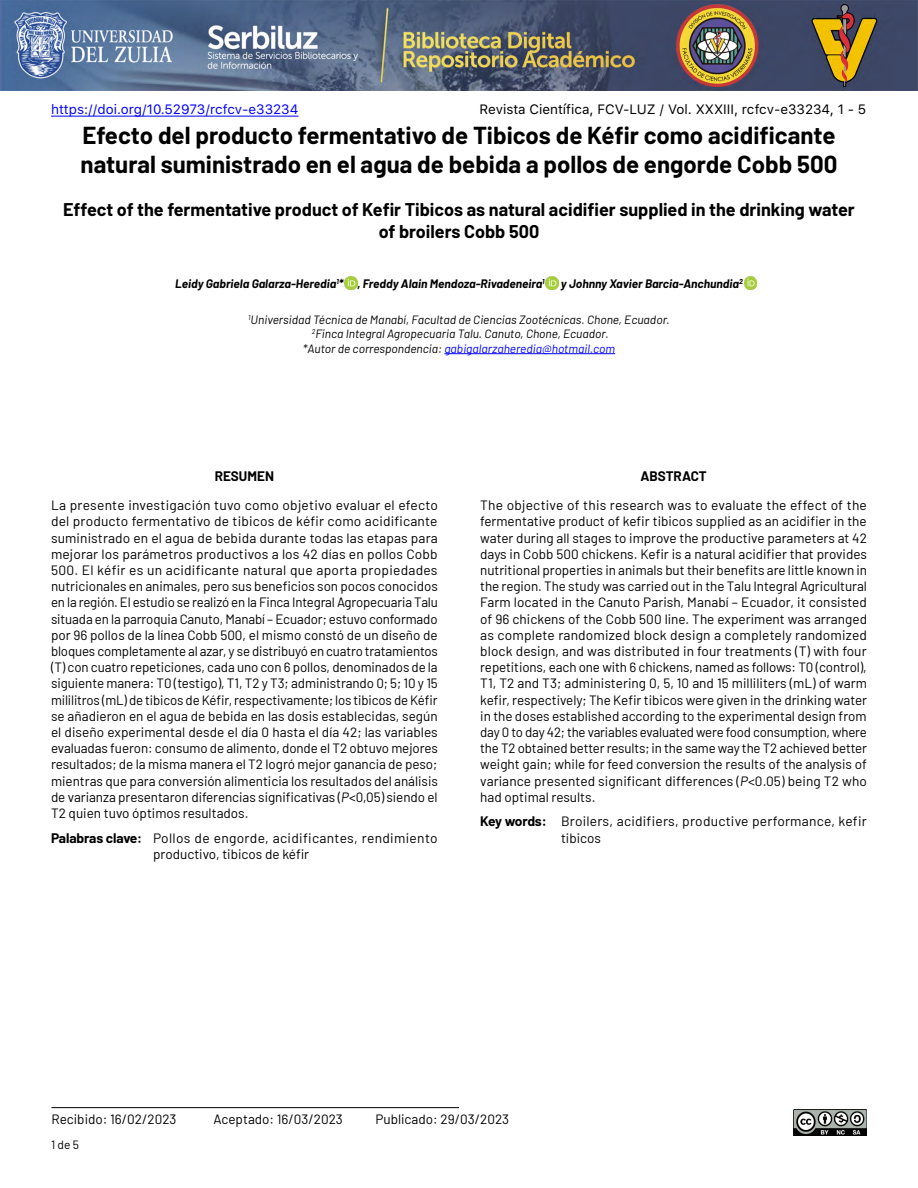
<style>
.page{position:relative;width:918px;height:1188px;background:#fff}
.page>*{position:absolute;margin:0;border:0;box-sizing:border-box;transform-origin:0 0}
.t1{font:700 24px/28.8px "Barlow";color:#000}
.t2{font:700 18px/21.6px "Barlow";color:#000;text-align:center}
.t3{font:13.5px/16.2px "Barlow";color:#000;text-align:justify}
.t4{font:13.5px/16.2px "Barlow";letter-spacing:.025em;color:#000}
.t5{font:13.5px "SFUI Text";color:#000}
.t6{font:13.5px "SFUI Text";color:#00f}
.t7{font:700 13.5px "Barlow";color:#000}
.t8{font:italic 12px/14.4px "Barlow";color:#000;text-align:center}
.t9{font:italic 700 12px "Barlow";color:#000}
.t10{font:12px "Barlow";color:#000}
.s1{color:#00f}
.s2{font-style:italic}
.s3{font-weight:700}
</style>
<div class="page">
<svg style="left:345px;top:276px;width:13px;height:13px"></svg>
<svg style="left:545px;top:276px;width:13px;height:13px"></svg>
<svg style="left:744px;top:276px;width:13px;height:13px"></svg>
<hr style="left:51px;top:116px;width:247px;height:1px;background:#00f">
<hr style="left:51px;top:1107px;width:408px;height:1px;background:#000">
<img style="left:0;top:0;width:918px;height:90px">
<img style="left:793px;top:1110px;width:74px;height:25px">
<hr style="left:444px;top:353px;width:171px;height:1px;background:#00f">
<p class="t6" style="left:51px;top:99px;width:249px">https://doi.org/10.52973/rcfcv-e33234</p>
<p class="t5" style="left:480px;top:99px;width:388px">Revista Científica, FCV-LUZ / Vol. XXXIII, rcfcv-e33234, 1 - 5</p>
<h1 class="t1" style="left:81px;top:119px;width:758px">Efecto del producto fermentativo de Tibicos de Kéfir como acidificante natural suministrado en el agua de bebida a pollos de engorde Cobb 500</h1>
<h2 class="t2" style="left:63px;top:197px;width:793px">Effect of the fermentative product of Kefir Tibicos as natural acidifier supplied in the drinking water of broilers Cobb 500</h2>
<p class="t9" style="left:175px;top:275px;width:371px">Leidy Gabriela Galarza-Heredia<sup>1</sup>* , Freddy Alain Mendoza-Rivadeneira<sup>1</sup></p>
<p class="t9" style="left:561px;top:275px;width:183px">y Johnny Xavier Barcia-Anchundia<sup>2</sup></p>
<p class="t8" style="left:248px;top:312px;width:423px"><sup>1</sup>Universidad Técnica de Manabí, Facultad de Ciencias Zootécnicas. Chone, Ecuador.<br><sup>2</sup>Finca Integral Agropecuaria Talu. Canuto, Chone, Ecuador.<br>*Autor de correspondencia: <span class="s1">gabigalarzaheredia@hotmail.com</span></p>
<p class="t7" style="left:215px;top:466px;width:61px">RESUMEN</p>
<p class="t3" style="left:51px;top:496px;width:388px">La presente investigación tuvo como objetivo evaluar el efecto del producto fermentativo de tibicos de kéfir como acidificante suministrado en el agua de bebida durante todas las etapas para mejorar los parámetros productivos a los 42 días en pollos Cobb 500. El kéfir es un acidificante natural que aporta propiedades nutricionales en animales, pero sus beneficios son pocos conocidos en la región. El estudio se realizó en la Finca Integral Agropecuaria Talu situada en la parroquia Canuto, Manabí – Ecuador; estuvo conformado por 96 pollos de la línea Cobb 500, el mismo constó de un diseño de bloques completamente al azar, y se distribuyó en cuatro tratamientos (T) con cuatro repeticiones, cada uno con 6 pollos, denominados de la siguiente manera: T0 (testigo), T1, T2 y T3; administrando 0; 5; 10 y 15 mililitros (mL) de tibicos de Kéfir, respectivamente; los tibicos de Kéfir se añadieron en el agua de bebida en las dosis establecidas, según el diseño experimental desde el día 0 hasta el día 42; las variables evaluadas fueron: consumo de alimento, donde el T2 obtuvo mejores resultados; de la misma manera el T2 logró mejor ganancia de peso; mientras que para conversión alimenticia los resultados del análisis de varianza presentaron diferencias significativas (<span class="s2">P</span>&lt;0,05) siendo el T2 quien tuvo óptimos resultados.</p>
<p class="t4" style="left:153px;top:829px;width:286px;text-indent:-102px"><span class="s3">Palabras clave:</span> Pollos de engorde, acidificantes, rendimiento productivo, tibicos de kéfir</p>
<p class="t7" style="left:640px;top:466px;width:68px">ABSTRACT</p>
<p class="t3" style="left:480px;top:496px;width:388px">The objective of this research was to evaluate the effect of the fermentative product of kefir tibicos supplied as an acidifier in the water during all stages to improve the productive parameters at 42 days in Cobb 500 chickens. Kefir is a natural acidifier that provides nutritional properties in animals but their benefits are little known in the region. The study was carried out in the Talu Integral Agricultural Farm located in the Canuto Parish, Manabí – Ecuador, it consisted of 96 chickens of the Cobb 500 line. The experiment was arranged as complete randomized block design a completely randomized block design, and was distributed in four treatments (T) with four repetitions, each one with 6 chickens, named as follows: T0 (control), T1, T2 and T3; administering 0, 5, 10 and 15 milliliters (mL) of warm kefir, respectively; The Kefir tibicos were given in the drinking water in the doses established according to the experimental design from day 0 to day 42; the variables evaluated were food consumption, where the T2 obtained better results; in the same way the T2 achieved better weight gain; while for feed conversion the results of the analysis of variance presented significant differences (<span class="s2">P</span>&lt;0.05) being T2 who had optimal results.</p>
<p class="t3" style="left:561px;top:812px;width:307px;text-indent:-81px"><span class="s3">Key words:</span> Broilers, acidifiers, productive performance, kefir tibicos</p>
<p class="t3" style="left:51px;top:1110px;width:127px">Recibido: 16/02/2023</p>
<p class="t3" style="left:213px;top:1110px;width:131px">Aceptado: 16/03/2023</p>
<p class="t3" style="left:375px;top:1110px;width:135px">Publicado: 29/03/2023</p>
<p class="t10" style="left:51px;top:1136px;width:30px">1 de 5</p>
</div>
